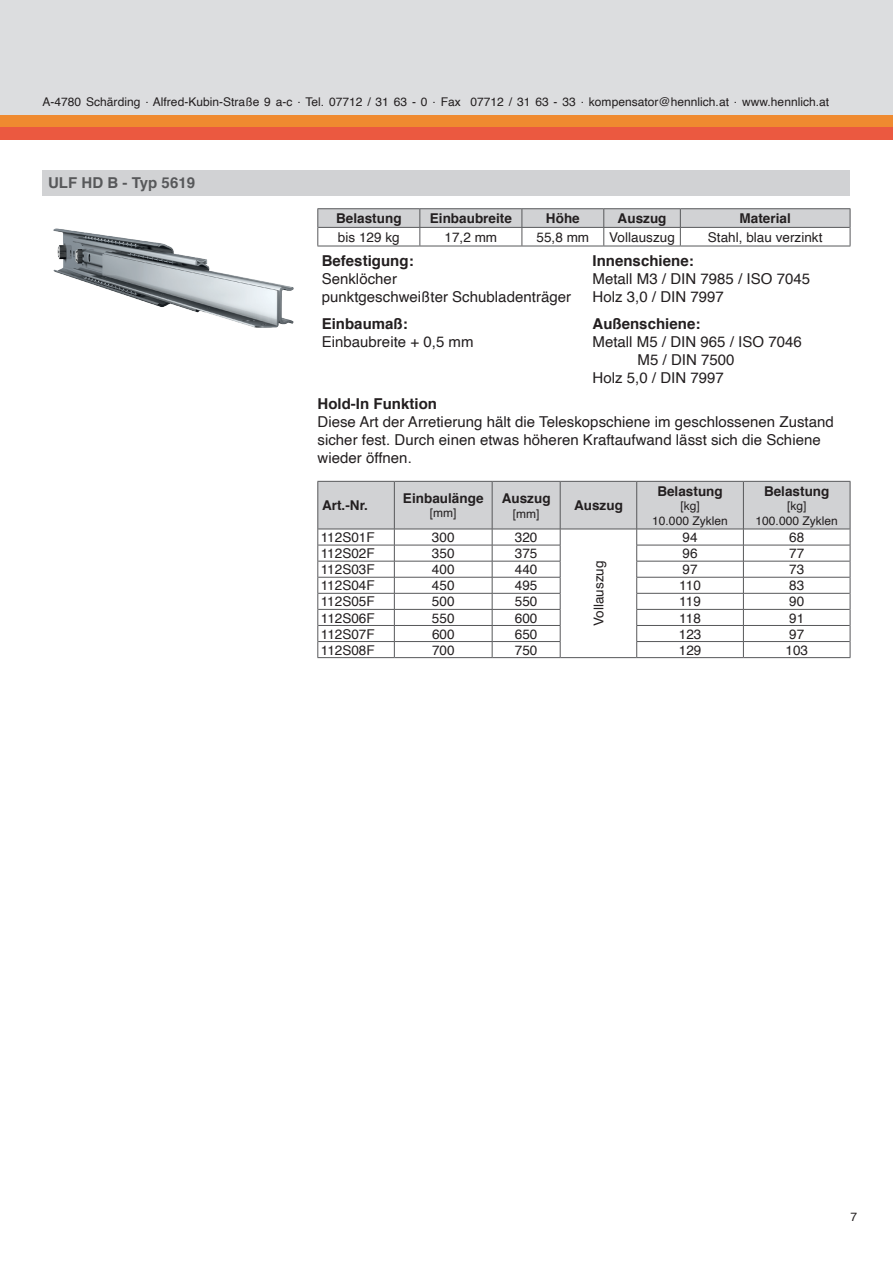
<style>
.page{position:relative;width:893px;height:1263px;background:#fff}
.page>*{position:absolute;margin:0;border:0;box-sizing:border-box;transform-origin:0 0}
.t1{font:15px/18px "Helvetica";color:#231f20}
.t2{font:700 15px "Helvetica";color:#231f20}
.t3{font:700 15px "Helvetica";color:#57585a}
.t4{font:13.5px "Helvetica";color:#231f20}
.t5{font:700 13.5px "Helvetica";color:#231f20}
.t6{font:12px/14.4px "Helvetica";color:#231f20;text-align:center}
</style>
<div class="page">
<div style="left:0;top:0;width:893px;height:133px;background:#dcdddf"></div>
<div style="left:0;top:115px;width:893px;height:13px;background:#ef8a30"></div>
<div style="left:0;top:128px;width:893px;height:12px;background:#eb5940"></div>
<img style="left:53px;top:228px;width:241px;height:100px">
<hr style="left:317px;top:657px;width:77px;height:1px;background:#57585a">
<hr style="left:394px;top:657px;width:98px;height:1px;background:#57585a">
<hr style="left:492px;top:657px;width:68px;height:1px;background:#57585a">
<hr style="left:560px;top:657px;width:77px;height:1px;background:#57585a">
<hr style="left:637px;top:657px;width:106px;height:1px;background:#57585a">
<hr style="left:743px;top:657px;width:107px;height:1px;background:#57585a">
<svg style="left:317px;top:481px;width:534px;height:176px"></svg>
<div style="left:43px;top:170px;width:807px;height:26px;background:#d1d2d4"></div>
<hr style="left:317px;top:208px;width:103px;height:1px;background:#57585a">
<hr style="left:420px;top:208px;width:102px;height:1px;background:#57585a">
<hr style="left:522px;top:208px;width:82px;height:1px;background:#57585a">
<hr style="left:604px;top:208px;width:76px;height:1px;background:#57585a">
<hr style="left:680px;top:208px;width:170px;height:1px;background:#57585a">
<hr style="left:317px;top:246px;width:103px;height:1px;background:#57585a">
<hr style="left:420px;top:246px;width:102px;height:1px;background:#57585a">
<hr style="left:522px;top:246px;width:82px;height:1px;background:#57585a">
<hr style="left:604px;top:246px;width:76px;height:1px;background:#57585a">
<hr style="left:680px;top:246px;width:170px;height:1px;background:#57585a">
<svg style="left:317px;top:209px;width:534px;height:37px"></svg>
<p class="t6" style="left:43px;top:95px;width:788px">A-4780 Schärding . Alfred-Kubin-Straße 9 a-c . Tel. 07712 / 31 63 - 0 . Fax 07712 / 31 63 - 33 . kompensator@hennlich.at . www.hennlich.at</p>
<p class="t3" style="left:48px;top:171px;width:148px">ULF HD B - Typ 5619</p>
<p class="t5" style="left:336px;top:207px;width:67px">Belastung</p>
<p class="t5" style="left:430px;top:207px;width:84px">Einbaubreite</p>
<p class="t5" style="left:546px;top:207px;width:35px">Höhe</p>
<p class="t5" style="left:618px;top:207px;width:50px">Auszug</p>
<p class="t5" style="left:740px;top:207px;width:53px">Material</p>
<p class="t4" style="left:338px;top:227px;width:63px">bis 129 kg</p>
<p class="t4" style="left:445px;top:227px;width:54px">17,2 mm</p>
<p class="t4" style="left:536px;top:227px;width:54px">55,8 mm</p>
<p class="t4" style="left:609px;top:227px;width:67px">Vollauszug</p>
<p class="t4" style="left:708px;top:227px;width:116px">Stahl, blau verzinkt</p>
<p class="t2" style="left:322px;top:249px;width:93px">Befestigung:</p>
<p class="t1" style="left:322px;top:271px;width:251px">Senklöcher<br>punktgeschweißter Schubladenträger</p>
<p class="t2" style="left:322px;top:312px;width:88px">Einbaumaß:</p>
<p class="t1" style="left:322px;top:334px;width:153px">Einbaubreite + 0,5 mm</p>
<p class="t2" style="left:592px;top:249px;width:103px">Innenschiene:</p>
<p class="t1" style="left:592px;top:271px;width:219px">Metall M3 / DIN 7985 / ISO 7045<br>Holz 3,0 / DIN 7997</p>
<p class="t2" style="left:592px;top:312px;width:109px">Außenschiene:</p>
<p class="t1" style="left:592px;top:334px;width:211px">Metall M5 / DIN 965 / ISO 7046</p>
<p class="t1" style="left:637px;top:352px;width:99px">M5 / DIN 7500</p>
<p class="t1" style="left:592px;top:370px;width:133px">Holz 5,0 / DIN 7997</p>
<p class="t2" style="left:317px;top:392px;width:121px">Hold-In Funktion</p>
<p class="t1" style="left:317px;top:413px;width:518px">Diese Art der Arretierung hält die Teleskopschiene im geschlossenen Zustand sicher fest. Durch einen etwas höheren Kraftaufwand lässt sich die Schiene wieder öffnen.</p>
<p class="t5" style="left:322px;top:495px;width:47px">Art.-Nr.</p>
<p class="t5" style="left:403px;top:487px;width:82px">Einbaulänge</p>
<p class="t6" style="left:430px;top:506px;width:28px">[mm]</p>
<p class="t5" style="left:502px;top:487px;width:50px">Auszug</p>
<p class="t6" style="left:513px;top:506px;width:28px">[mm]</p>
<p class="t4" style="left:321px;top:527px;width:55px">112S01F</p>
<p class="t4" style="left:432px;top:527px;width:24px">300</p>
<p class="t4" style="left:515px;top:527px;width:24px">320</p>
<p class="t5" style="left:574px;top:495px;width:50px">Auszug</p>
<p class="t5" style="left:657px;top:480px;width:67px">Belastung</p>
<p class="t6" style="left:652px;top:499px;width:77px">[kg]<br>10.000 Zyklen</p>
<p class="t5" style="left:764px;top:480px;width:67px">Belastung</p>
<p class="t6" style="left:756px;top:499px;width:84px">[kg]<br>100.000 Zyklen</p>
<p class="t4" style="left:682px;top:527px;width:17px">94</p>
<p class="t4" style="left:789px;top:527px;width:17px">68</p>
<p class="t4" style="left:321px;top:543px;width:55px">112S02F</p>
<p class="t4" style="left:432px;top:543px;width:24px">350</p>
<p class="t4" style="left:515px;top:543px;width:24px">375</p>
<p class="t4" style="left:682px;top:543px;width:17px">96</p>
<p class="t4" style="left:789px;top:543px;width:17px">77</p>
<p class="t4" style="left:321px;top:559px;width:55px">112S03F</p>
<p class="t4" style="left:432px;top:559px;width:24px">400</p>
<p class="t4" style="left:515px;top:559px;width:24px">440</p>
<p class="t4" style="left:682px;top:559px;width:17px">97</p>
<p class="t4" style="left:789px;top:559px;width:17px">73</p>
<p class="t4" style="left:321px;top:575px;width:55px">112S04F</p>
<p class="t4" style="left:432px;top:575px;width:24px">450</p>
<p class="t4" style="left:515px;top:575px;width:24px">495</p>
<p class="t4" style="left:679px;top:575px;width:23px">110</p>
<p class="t4" style="left:789px;top:575px;width:17px">83</p>
<p class="t4" style="left:321px;top:591px;width:55px">112S05F</p>
<p class="t4" style="left:432px;top:591px;width:24px">500</p>
<p class="t4" style="left:515px;top:591px;width:24px">550</p>
<p class="t4" style="left:679px;top:591px;width:23px">119</p>
<p class="t4" style="left:789px;top:591px;width:17px">90</p>
<p class="t4" style="left:321px;top:607px;width:55px">112S06F</p>
<p class="t4" style="left:432px;top:607px;width:24px">550</p>
<p class="t4" style="left:515px;top:607px;width:24px">600</p>
<p class="t4" style="left:679px;top:607px;width:23px">118</p>
<p class="t4" style="left:789px;top:607px;width:17px">91</p>
<p class="t4" style="left:321px;top:623px;width:55px">112S07F</p>
<p class="t4" style="left:432px;top:623px;width:24px">600</p>
<p class="t4" style="left:515px;top:623px;width:24px">650</p>
<p class="t4" style="left:679px;top:623px;width:24px">123</p>
<p class="t4" style="left:789px;top:623px;width:17px">97</p>
<p class="t4" style="left:321px;top:639px;width:55px">112S08F</p>
<p class="t4" style="left:432px;top:639px;width:24px">700</p>
<p class="t4" style="left:515px;top:639px;width:24px">750</p>
<p class="t4" style="left:679px;top:639px;width:24px">129</p>
<p class="t4" style="left:785px;top:639px;width:24px">103</p>
<p class="t4" style="left:588px;top:626px;width:67px;rotate:-90deg">Vollauszug</p>
<p class="t6" style="left:850px;top:1210px;width:8px">7</p>
</div>
